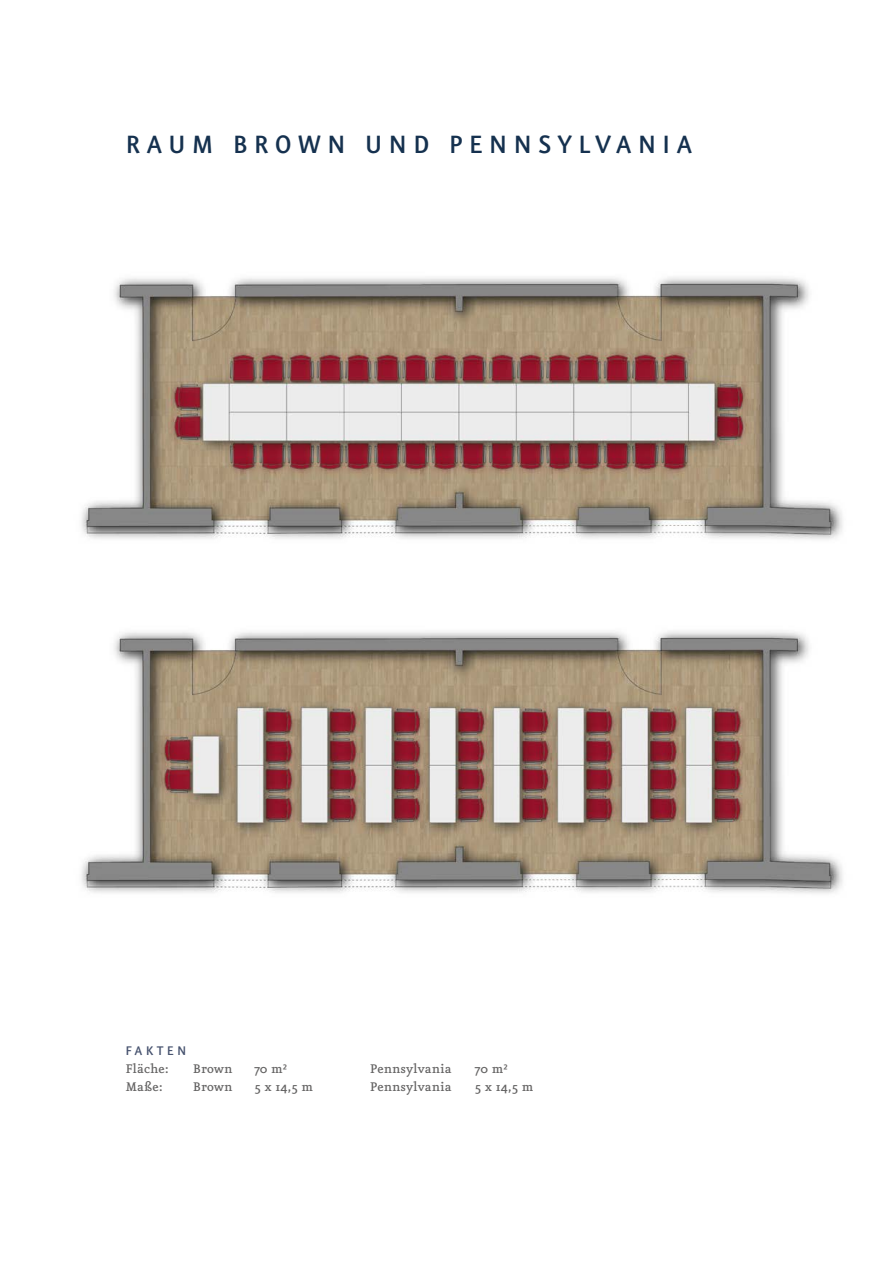
<style>
.page{position:relative;width:893px;height:1263px;background:#fff}
.page>*{position:absolute;margin:0;border:0;box-sizing:border-box;transform-origin:0 0}
.t1{font:500 30px "Eureka BO Sans";letter-spacing:.2em;color:#15314f}
.t2{font:500 15px "Eureka BO";color:#646363}
.t3{font:500 15px "Eureka BO Sans";letter-spacing:.215em;color:#47536f}
</style>
<div class="page">
<img style="left:81px;top:277px;width:762px;height:263px">
<img style="left:81px;top:631px;width:762px;height:263px">
<h1 class="t1" style="left:125px;top:130px;width:568px">RAUM BROWN UND PENNSYLVANIA</h1>
<p class="t3" style="left:126px;top:1043px;width:62px">FAKTEN</p>
<p class="t2" style="left:125px;top:1061px;width:45px">Fläche:</p>
<p class="t2" style="left:193px;top:1061px;width:41px">Brown</p>
<p class="t2" style="left:254px;top:1061px;width:34px">70 m²</p>
<p class="t2" style="left:370px;top:1061px;width:83px">Pennsylvania</p>
<p class="t2" style="left:475px;top:1061px;width:34px">70 m²</p>
<p class="t2" style="left:125px;top:1079px;width:39px">Maße:</p>
<p class="t2" style="left:193px;top:1079px;width:41px">Brown</p>
<p class="t2" style="left:254px;top:1079px;width:60px">5 x 14,5 m</p>
<p class="t2" style="left:370px;top:1079px;width:83px">Pennsylvania</p>
<p class="t2" style="left:475px;top:1079px;width:60px">5 x 14,5 m</p>
</div>
